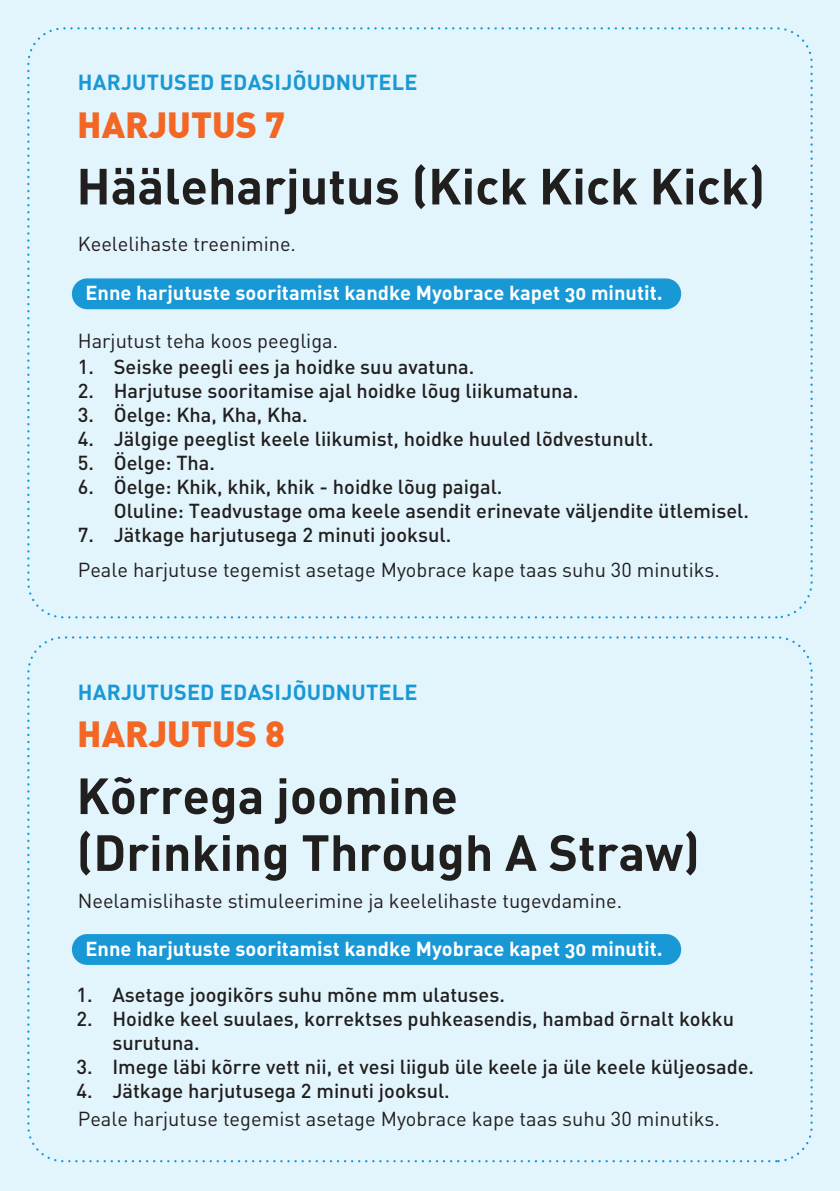
<style>
.page{position:relative;width:840px;height:1191px;background:#fff}
.page>*{position:absolute;margin:0;border:0;box-sizing:border-box;transform-origin:0 0}
.t1{font:700 50px/56.8px "DIN Pro";color:#211e1e}
.t2{font:900 36px "DIN Pro";color:#f36623}
.t3{font:700 21.6px "DIN Pro";letter-spacing:.01em;color:#1998d6}
.t4{font:500 20px/24px "DIN Pro";color:#211e1e}
.t5{font:20px "DIN Pro";color:#211e1e}
.t6{font:20px "DIN Bold Alternate";color:#fff}
</style>
<div class="page">
<div style="left:0;top:0;width:839px;height:1191px;background:#e2f4fc"></div>
<div style="left:72px;top:278px;width:608px;height:31px;background:#1998d6;border-radius:15px"></div>
<div style="left:72px;top:934px;width:608px;height:31px;background:#1998d6;border-radius:15px"></div>
<p class="t3" style="left:78px;top:67px;width:341px">HARJUTUSED EDASIJÕUDNUTELE</p>
<h2 class="t2" style="left:77px;top:100px;width:209px">HARJUTUS 7</h2>
<h1 class="t1" style="left:76px;top:156px;width:690px">Hääleharjutus (Kick Kick Kick)</h1>
<p class="t5" style="left:78px;top:230px;width:220px">Keelelihaste treenimine.</p>
<p class="t6" style="left:85px;top:280px;width:578px">Enne harjutuste sooritamist kandke Myobrace kapet 30 minutit.</p>
<p class="t5" style="left:78px;top:328px;width:262px">Harjutust teha koos peegliga.</p>
<p class="t4" style="left:78px;top:354px;width:398px">1. Seiske peegli ees ja hoidke suu avatuna.</p>
<p class="t4" style="left:78px;top:378px;width:502px">2. Harjutuse sooritamise ajal hoidke lõug liikumatuna.</p>
<p class="t4" style="left:78px;top:402px;width:231px">3. Öelge: Kha, Kha, Kha.</p>
<p class="t4" style="left:78px;top:426px;width:577px">4. Jälgige peeglist keele liikumist, hoidke huuled lõdvestunult.</p>
<p class="t4" style="left:78px;top:450px;width:139px">5. Öelge: Tha.</p>
<p class="t4" style="left:114px;top:474px;width:636px;text-indent:-36px">6. Öelge: Khik, khik, khik - hoidke lõug paigal.<br>Oluline: Teadvustage oma keele asendit erinevate väljendite ütlemisel.</p>
<p class="t4" style="left:78px;top:522px;width:375px">7. Jätkage harjutusega 2 minuti jooksul.</p>
<p class="t5" style="left:78px;top:556px;width:643px">Peale harjutuse tegemist asetage Myobrace kape taas suhu 30 minutiks.</p>
<p class="t3" style="left:78px;top:677px;width:341px">HARJUTUSED EDASIJÕUDNUTELE</p>
<h2 class="t2" style="left:77px;top:710px;width:209px">HARJUTUS 8</h2>
<h1 class="t1" style="left:76px;top:765px;width:624px">Kõrrega joomine<br>(Drinking Through A Straw)</h1>
<p class="t5" style="left:78px;top:887px;width:545px">Neelamislihaste stimuleerimine ja keelelihaste tugevdamine.</p>
<p class="t6" style="left:85px;top:935px;width:578px">Enne harjutuste sooritamist kandke Myobrace kapet 30 minutit.</p>
<p class="t4" style="left:76px;top:982px;width:430px">1. Asetage joogikõrs suhu mõne mm ulatuses.</p>
<p class="t4" style="left:112px;top:1006px;width:622px;text-indent:-36px">2. Hoidke keel suulaes, korrektses puhkeasendis, hambad õrnalt kokku surutuna.</p>
<p class="t4" style="left:76px;top:1054px;width:679px">3. Imege läbi kõrre vett nii, et vesi liigub üle keele ja üle keele küljeosade.</p>
<p class="t4" style="left:76px;top:1078px;width:375px">4. Jätkage harjutusega 2 minuti jooksul.</p>
<p class="t5" style="left:78px;top:1105px;width:643px">Peale harjutuse tegemist asetage Myobrace kape taas suhu 30 minutiks.</p>
</div>
